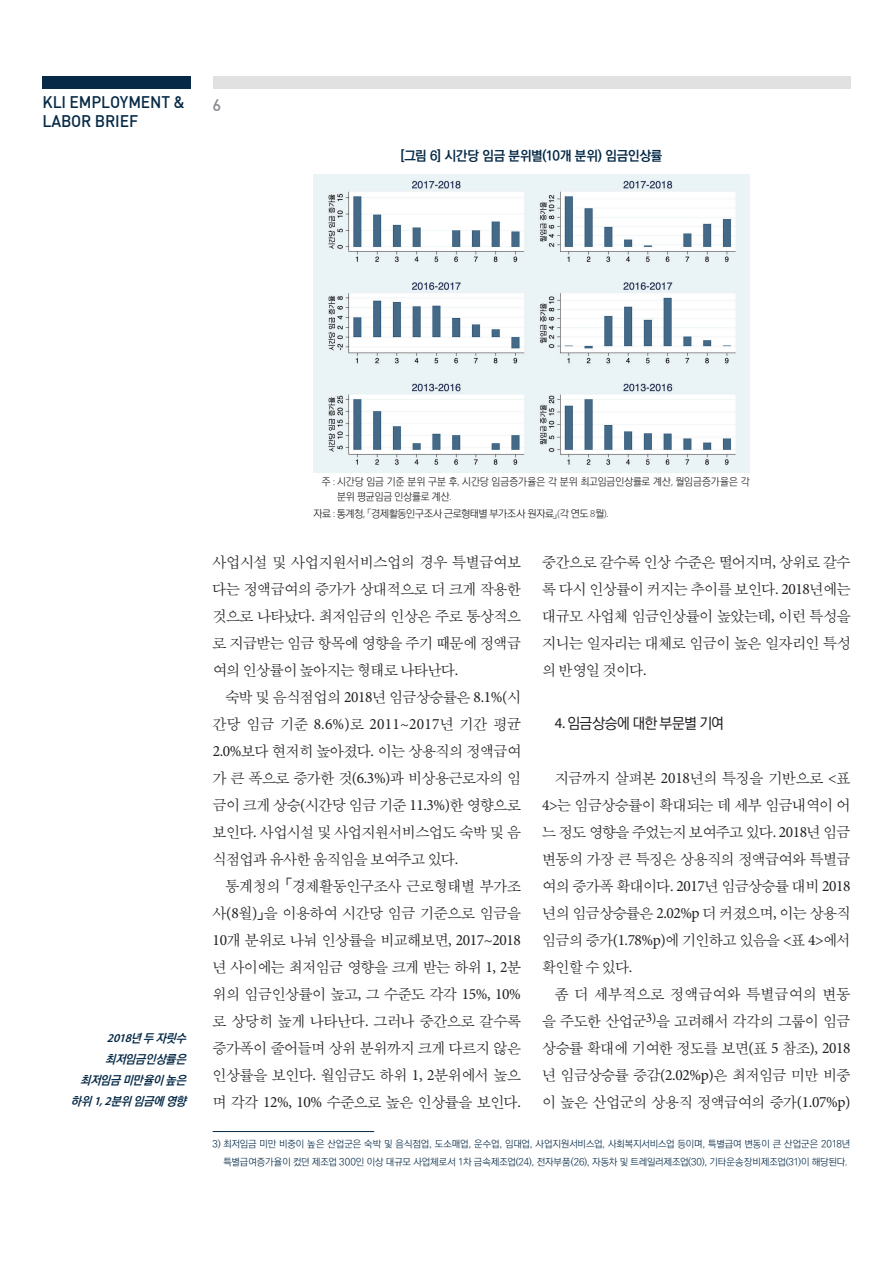
<style>
.page{position:relative;width:893px;height:1263px;background:#fff}
.page>*{position:absolute;margin:0;border:0;box-sizing:border-box;transform-origin:0 0}
.t1{font:16.5px "Dinmed";letter-spacing:-.01em;color:#052946;scale:.95 1}
.t2{font:16.5px "Dinmed";color:#8a8c90}
.t3{font:15.75px/27px "Sand Sm";letter-spacing:-.025em;color:#231f20;text-align:justify}
.t4{font:15.75px "Minion Pro";letter-spacing:.015em;color:#231f20}
.t5{font:500 15px "Ko Pub Dotum";letter-spacing:-.04em;color:#231f20}
.t6{font:700 13.5px "Ko Pub Dotum";letter-spacing:-.015em;color:#052946}
.t7{font:italic 700 12px/21px "Ko Pub Dotum";color:#052946;text-align:right}
.t8{font:300 10.5px/15px "Ko Pub Dotum";letter-spacing:-.01em;color:#231f20}
.t9{font:300 10.5px "Ko Pub Dotum";letter-spacing:-.035em;color:#231f20}
.t10{font:300 9.75px/18px "Ko Pub Dotum";letter-spacing:-.01em;color:#052946;text-align:right}
.s1{font-family:"Myriad Pro"}
.s2{font-family:"Myriad Pro";font-weight:600}
.s3{font-family:"Minion Pro"}
.s4{font-family:"Sand Sm"}
.s5{font-family:"Ko Pub Batang";font-weight:300}
.s6{font-family:"Myriad Pro";font-weight:400}
</style>
<div class="page">
<div style="left:213px;top:77px;width:637px;height:12px;background:#e2e1e1"></div>
<div style="left:43px;top:77px;width:148px;height:12px;background:#052946"></div>
<img style="left:313px;top:174px;width:437px;height:298px">
<hr style="left:213px;top:1131px;width:161px;height:1px;background:#052946">
<p class="t1" style="left:43px;top:91px;width:152px">KLI EMPLOYMENT &amp;</p>
<p class="t2" style="left:213px;top:95px;width:10px">6</p>
<p class="t1" style="left:43px;top:111px;width:102px">LABOR BRIEF</p>
<p class="t6" style="left:401px;top:149px;width:263px">[그림 6] 시간당 임금 분위별(10개 분위) 임금인상률</p>
<p class="t8" style="left:337px;top:474px;width:414px;text-indent:-15px">주 <span class="s1">:</span> 시간당 임금 기준 분위 구분 후<span class="s1">,</span> 시간당 임금증가율은 각 분위 최고임금인상률로 계산<span class="s1">,</span> 월임금증가율은 각 분위 평균임금 인상률로 계산<span class="s1">.</span></p>
<p class="t9" style="left:313px;top:508px;width:296px">자료 <span class="s1">:</span> 통계청<span class="s1">,</span> 「경제활동인구조사 근로형태별 부가조사 원자료」<span class="s1">(</span>각 연도 <span class="s1">8</span>월<span class="s1">).</span></p>
<p class="t7" style="left:71px;top:1028px;width:120px"><span class="s2">2018</span>년 두 자릿수 최저임금인상률은 최저임금 미만율이 높은 하위 <span class="s2">1,2</span>분위 임금에 영향</p>
<p class="t3" style="left:213px;top:550px;width:310px">사업시설 및 사업지원서비스업의 경우 특별급여보 다는 정액급여의 증가가 상대적으로 더 크게 작용한 것으로 나타났다<span class="s3">.</span> 최저임금의 인상은 주로 통상적으 로 지급받는 임금 항목에 영향을 주기 때문에 정액급 여의 인상률이 높아지는 형태로 나타난다<span class="s3">.</span></p>
<p class="t3" style="left:225px;top:685px;width:297px">숙박 및 음식점업의 <span class="s3">2018</span>년 임금상승률은 <span class="s3">8.1%(</span>시</p>
<p class="t4" style="left:213px;top:714px;width:310px"><span class="s4">간당 임금 기준</span> 8.6%)<span class="s4">로</span> 2011~2017<span class="s4">년 기간 평균</span></p>
<p class="t3" style="left:213px;top:739px;width:310px"><span class="s3">2.0%</span>보다 현저히 높아졌다<span class="s3">.</span> 이는 상용직의 정액급여 가 큰 폭으로 증가한 것<span class="s3">(6.3%)</span>과 비상용근로자의 임 금이 크게 상승<span class="s3">(</span>시간당 임금 기준 <span class="s3">11.3%)</span>한 영향으로 보인다<span class="s3">.</span> 사업시설 및 사업지원서비스업도 숙박 및 음 식점업과 유사한 움직임을 보여주고 있다<span class="s3">.</span></p>
<p class="t3" style="left:213px;top:874px;width:310px;text-indent:13px">통계청의 <span class="s5">「</span>경제활동인구조사 근로형태별 부가조 사<span class="s3">(8</span>월<span class="s3">)</span><span class="s5">」</span>을 이용하여 시간당 임금 기준으로 임금을 <span class="s3">10</span>개 분위로 나눠 인상률을 비교해보면<span class="s3">, 2017~2018 </span>년 사이에는 최저임금 영향을 크게 받는 하위 <span class="s3">1, 2</span>분 위의 임금인상률이 높고<span class="s3">,</span> 그 수준도 각각 <span class="s3">15%, 10% </span>로 상당히 높게 나타난다<span class="s3">.</span> 그러나 중간으로 갈수록 증가폭이 줄어들며 상위 분위까지 크게 다르지 않은 인상률을 보인다<span class="s3">.</span> 월임금도 하위 <span class="s3">1, 2</span>분위에서 높으 며 각각 <span class="s3">12%, 10%</span> 수준으로 높은 인상률을 보인다<span class="s3">.</span></p>
<p class="t3" style="left:542px;top:550px;width:310px">중간으로 갈수록 인상 수준은 떨어지며<span class="s3">,</span> 상위로 갈수 록 다시 인상률이 커지는 추이를 보인다<span class="s3">. 2018</span>년에는 대규모 사업체 임금인상률이 높았는데<span class="s3">,</span> 이런 특성을 지니는 일자리는 대체로 임금이 높은 일자리인 특성 의 반영일 것이다<span class="s3">.</span></p>
<p class="t5" style="left:555px;top:716px;width:171px"><span class="s6">4.</span> 임금상승에 대한 부문별 기여</p>
<p class="t3" style="left:542px;top:766px;width:310px;text-indent:13px">지금까지 살펴본 <span class="s3">2018</span>년의 특징을 기반으로 <span class="s3">&lt;</span>표 <span class="s3">4&gt;</span>는 임금상승률이 확대되는 데 세부 임금내역이 어 느 정도 영향을 주었는지 보여주고 있다<span class="s3">. 2018</span>년 임금 변동의 가장 큰 특징은 상용직의 정액급여와 특별급 여의 증가폭 확대이다<span class="s3">. 2017</span>년 임금상승률 대비 <span class="s3">2018 </span>년의 임금상승률은 <span class="s3">2.02%p</span> 더 커졌으며<span class="s3">,</span> 이는 상용직 임금의 증가<span class="s3">(1.78%p)</span>에 기인하고 있음을 <span class="s3">&lt;</span>표 <span class="s3">4&gt;</span>에서 확인할 수 있다<span class="s3">.</span></p>
<p class="t3" style="left:542px;top:982px;width:310px;text-indent:13px">좀 더 세부적으로 정액급여와 특별급여의 변동 을 주도한 산업군<sup>3)</sup>을 고려해서 각각의 그룹이 임금 상승률 확대에 기여한 정도를 보면<span class="s3">(</span>표 <span class="s3">5</span> 참조<span class="s3">), 2018 </span>년 임금상승률 증감<span class="s3">(2.02%p)</span>은 최저임금 미만 비중 이 높은 산업군의 상용직 정액급여의 증가<span class="s3">(1.07%p)</span></p>
<p class="t10" style="left:213px;top:1135px;width:639px">3) 최저임금 미만 비중이 높은 산업군은 숙박 및 음식점업, 도소매업, 운수업, 임대업, 사업지원서비스업, 사회복지서비스업 등이며, 특별급여 변동이 큰 산업군은 2018년 특별급여증가율이 컸던 제조업 300인 이상 대규모 사업체로서 1차 금속제조업(24), 전자부품(26), 자동차 및 트레일러제조업(30), 기타운송장비제조업(31)이 해당된다.</p>
</div>
